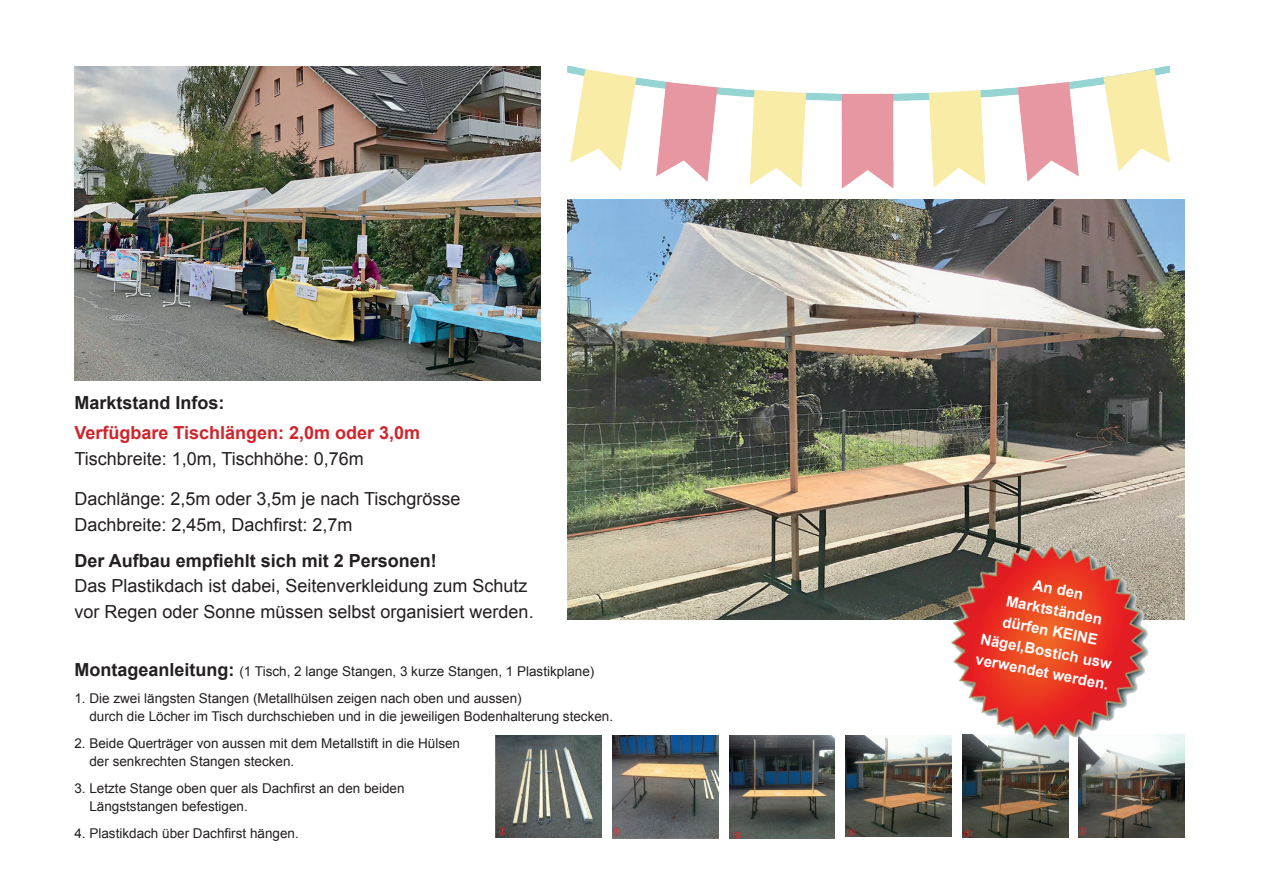
<style>
.page{position:relative;width:1263px;height:893px;background:#fff}
.page>*{position:absolute;margin:0;border:0;box-sizing:border-box;transform-origin:0 0}
.t1{font:18px/25.5px "Arial";color:#231f20}
.t2{font:700 18px "Arial";color:#231f20}
.t3{font:700 18px "Arial";color:#d1232a}
.t4{font:700 15px/21px "Arial";color:#fff;text-align:center}
.t5{font:13.5px/18px "Arial";color:#231f20}
.s1{font-weight:700;font-size:18px}
</style>
<div class="page">
<img style="left:74px;top:66px;width:467px;height:314px">
<img style="left:568px;top:200px;width:617px;height:419px">
<img style="left:568px;top:66px;width:602px;height:122px">
<img style="left:495px;top:735px;width:107px;height:103px">
<img style="left:612px;top:736px;width:107px;height:102px">
<img style="left:729px;top:736px;width:106px;height:102px">
<img style="left:845px;top:735px;width:107px;height:102px">
<img style="left:962px;top:758px;width:106px;height:79px">
<img style="left:1078px;top:734px;width:107px;height:103px">
<img style="left:934px;top:529px;width:231px;height:229px">
<h1 class="t2" style="left:74px;top:391px;width:152px">Marktstand Infos:</h1>
<h1 class="t3" style="left:74px;top:421px;width:347px">Verfügbare Tischlängen: 2,0m oder 3,0m</h1>
<h1 class="t1" style="left:74px;top:446px;width:291px">Tischbreite: 1,0m, Tischhöhe: 0,76m</h1>
<h1 class="t1" style="left:74px;top:487px;width:388px">Dachlänge: 2,5m oder 3,5m je nach Tischgrösse<br>Dachbreite: 2,45m, Dachfirst: 2,7m</h1>
<h1 class="t2" style="left:74px;top:549px;width:364px">Der Aufbau empfiehlt sich mit 2 Personen!</h1>
<h1 class="t1" style="left:74px;top:574px;width:461px">Das Plastikdach ist dabei, Seitenverkleidung zum Schutz vor Regen oder Sonne müssen selbst organisiert werden.</h1>
<p class="t4" style="left:994px;top:567px;width:137px;rotate:11deg">An den<br>Marktständen dürfen KEINE<br>Nägel,Bostich usw verwendet werden.</p>
<p class="t5" style="left:74px;top:662px;width:521px"><span class="s1">Montageanleitung:</span> (1 Tisch, 2 lange Stangen, 3 kurze Stangen, 1 Plastikplane)</p>
<p class="t5" style="left:89px;top:689px;width:525px;text-indent:-15px">1. Die zwei längsten Stangen (Metallhülsen zeigen nach oben und aussen)<br>durch die Löcher im Tisch durchschieben und in die jeweiligen Bodenhalterung stecken.</p>
<p class="t5" style="left:89px;top:734px;width:372px;text-indent:-15px">2. Beide Querträger von aussen mit dem Metallstift in die Hülsen der senkrechten Stangen stecken.</p>
<p class="t5" style="left:89px;top:779px;width:317px;text-indent:-15px">3. Letzte Stange oben quer als Dachfirst an den beiden<br>Längststangen befestigen.</p>
<p class="t5" style="left:74px;top:824px;width:226px">4. Plastikdach über Dachfirst hängen.</p>
</div>
